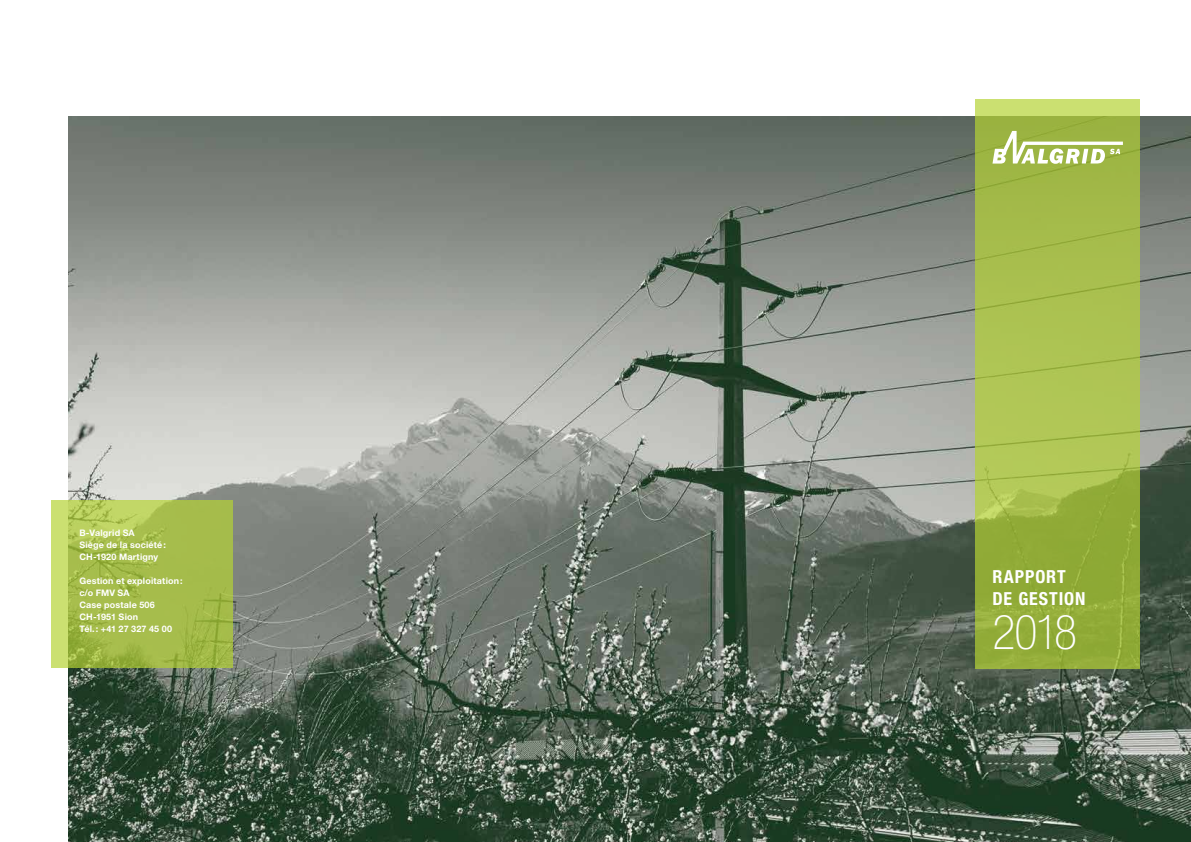
<style>
.page{position:relative;width:1191px;height:842px;background:#fff}
.page>*{position:absolute;margin:0;border:0;box-sizing:border-box;transform-origin:0 0}
.t1{font:100 condensed 48px "Helvetica Neue LT Std";color:#fff}
.t2{font:700 condensed 18px/21.6px "Helvetica Neue LT Std";letter-spacing:.05em;color:#fff}
.t3{font:700 9px/12px "Helvetica Neue LT Std";letter-spacing:.02em;color:#fff}
</style>
<div class="page">
<img style="left:68px;top:116px;width:1123px;height:726px">
<svg style="left:51px;top:500px;width:181px;height:168px;background:#a8bf4e"></svg>
<svg style="left:975px;top:99px;width:165px;height:569px;background:#a3ba48"></svg>
<svg style="left:992px;top:131px;width:131px;height:33px"></svg>
<p class="t3" style="left:79px;top:527px;width:88px">B-Valgrid SA<br>Siège de la société:<br>CH-1920 Martigny</p>
<p class="t3" style="left:79px;top:575px;width:105px">Gestion et exploitation: c/o FMV SA<br>Case postale 506<br>CH-1951 Sion<br>Tél.: +41 27 327 45 00</p>
<h2 class="t2" style="left:992px;top:566px;width:94px">RAPPORT<br>DE GESTION</h2>
<h1 class="t1" style="left:992px;top:605px;width:86px">2018</h1>
</div>
